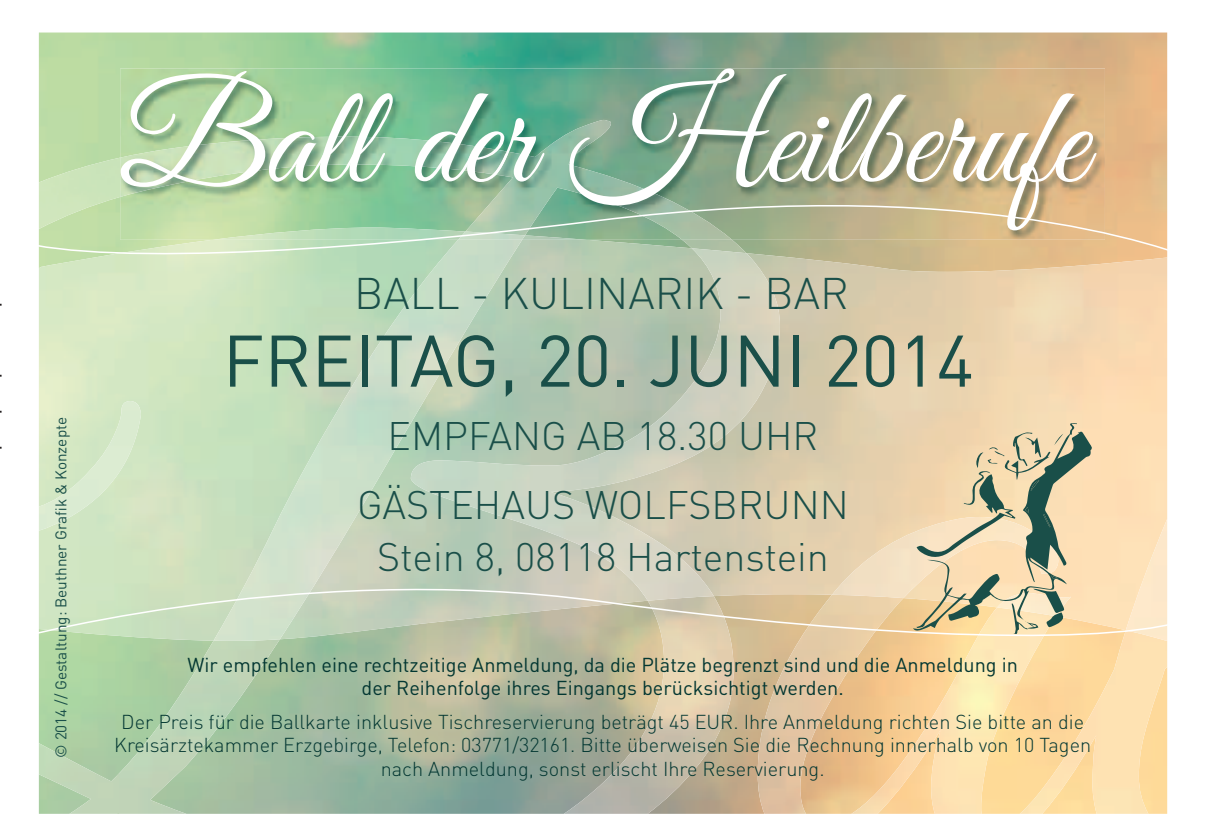
<style>
.page{position:relative;width:1208px;height:840px;background:#fff}
.page>*{position:absolute;margin:0;border:0;box-sizing:border-box;transform-origin:0 0}
.t1{font:140.7px "Great Vibes";color:#fff}
.t2{font:71.7px "DIN";color:#1a4f49}
.t3{font:300 43.8px "DIN";color:#1a4f49}
.t4{font:300 39.3px/68.7px "DIN";color:#1a4f49;text-align:center}
.t5{font:300 19.8px/24px "DIN";color:#033732;text-align:center}
.t6{font:19.8px/24px "DIN";color:#033732;text-align:center}
.t7{font:15.3px "DIN";color:#1a4f49}
</style>
<div class="page">
<img style="left:39px;top:33px;width:1128px;height:781px">
<img style="left:39px;top:158px;width:81px;height:12px">
<img style="left:117px;top:647px;width:163px;height:167px">
<img style="left:564px;top:647px;width:603px;height:167px">
<img style="left:39px;top:743px;width:80px;height:71px">
<img style="left:39px;top:266px;width:1128px;height:293px">
<img style="left:120px;top:68px;width:985px;height:102px">
<img style="left:120px;top:120px;width:612px;height:50px">
<svg style="left:39px;top:170px;width:1128px;height:96px;background:#b3c19a"></svg>
<svg style="left:39px;top:559px;width:1128px;height:88px;background:#d3d3b4"></svg>
<svg style="left:913px;top:423px;width:180px;height:211px;background:#d5c6a2"></svg>
<p class="t7" style="left:51px;top:758px;width:342px;rotate:-90deg">© 2014 // Gestaltung: Beuthner Grafik &amp; Konzepte</p>
<p class="t1" style="left:119px;top:62px;width:968px">Ball der Heilberufe</p>
<p class="t3" style="left:354px;top:266px;width:496px">BALL - KULINARIK - BAR</p>
<p class="t2" style="left:223px;top:316px;width:753px">FREITAG, 20. JUNI 2014</p>
<p class="t4" style="left:357px;top:401px;width:493px">EMPFANG AB 18.30 UHR<br>GÄSTEHAUS WOLFSBRUNN</p>
<p class="t4" style="left:377px;top:522px;width:453px">Stein 8, 08118 Hartenstein</p>
<p class="t6" style="left:187px;top:652px;width:832px">Wir empfehlen eine rechtzeitige Anmeldung, da die Plätze begrenzt sind und die Anmeldung in der Reihenfolge ihres Eingangs berücksichtigt werden.</p>
<p class="t5" style="left:114px;top:709px;width:978px">Der Preis für die Ballkarte inklusive Tischreservierung beträgt 45 EUR. Ihre Anmeldung richten Sie bitte an die<br>Kreisärztekammer Erzgebirge, Telefon: 03771/32161. Bitte überweisen Sie die Rechnung innerhalb von 10 Tagen nach Anmeldung, sonst erlischt Ihre Reservierung.</p>
</div>
